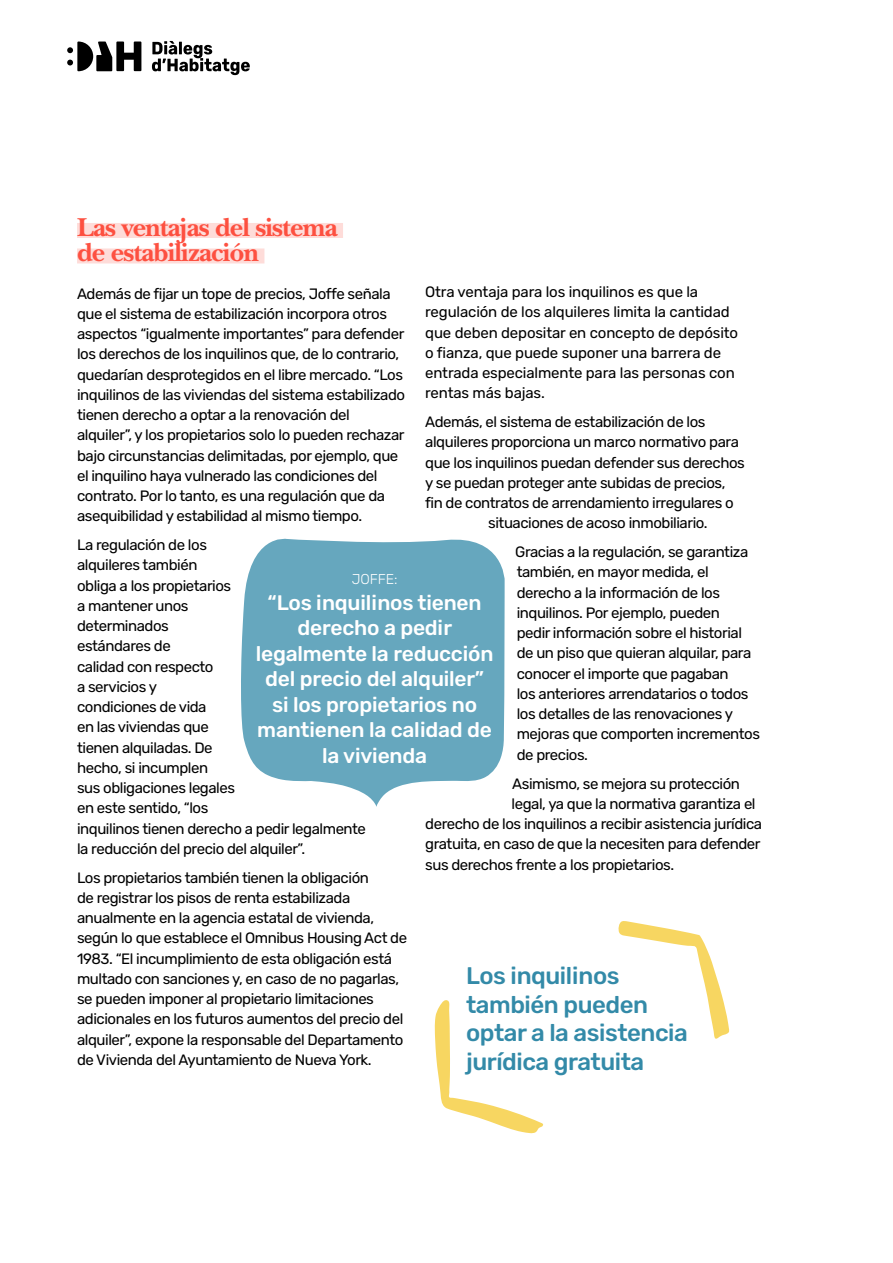
<style>
.page{position:relative;width:893px;height:1263px;background:#fff}
.page>*{position:absolute;margin:0;border:0;box-sizing:border-box;transform-origin:0 0}
.t1{font:700 27px/25.5px "New Baskerville";letter-spacing:-.03em;color:#fd5040}
.t2{font:500 24px/28.5px "Rubik";letter-spacing:-.02em;color:#338aa8}
.t3{font:500 21px/25.5px "Rubik";letter-spacing:-.01em;color:#fff;text-align:center}
.t4{font:15px/20.2px "Rubik";letter-spacing:-.03em;color:#000}
.t5{font:15px/20.2px "Rubik";letter-spacing:-.01em;color:#000}
.t6{font:300 14.25px "Rubik";letter-spacing:-.01em;color:#fff}
</style>
<div class="page">
<svg style="left:67px;top:42px;width:74px;height:29px"></svg>
<svg style="left:152px;top:41px;width:98px;height:34px"></svg>
<div style="left:77px;top:223px;width:266px;height:15px;background:#fedcd9"></div>
<div style="left:77px;top:248px;width:187px;height:15px;background:#fedcd9"></div>
<svg style="left:241px;top:538px;width:264px;height:269px;background:#79b2c6"></svg>
<svg style="left:434px;top:1000px;width:109px;height:133px"></svg>
<svg style="left:618px;top:921px;width:112px;height:118px"></svg>
<h1 class="t1" style="left:77px;top:214px;width:262px">Las ventajas del sistema de estabilización</h1>
<p class="t4" style="left:77px;top:284px;width:330px">Además de fijar un tope de precios, Joffe señala que el sistema de estabilización incorpora otros aspectos “igualmente importantes” para defender los derechos de los inquilinos que, de lo contrario, quedarían desprotegidos en el libre mercado. “Los inquilinos de las viviendas del sistema estabilizado tienen derecho a optar a la renovación del alquiler”, y los propietarios solo lo pueden rechazar bajo circunstancias delimitadas, por ejemplo, que el inquilino haya vulnerado las condiciones del contrato. Por lo tanto, es una regulación que da asequibilidad y estabilidad al mismo tiempo.</p>
<p class="t4" style="left:77px;top:535px;width:290px">La regulación de los<br>alquileres también<br>obliga a los propietarios<br>a mantener unos<br>determinados<br>estándares de<br>calidad con respecto<br>a servicios y<br>condiciones de vida<br>en las viviendas que<br>tienen alquiladas. De<br>hecho, si incumplen<br>sus obligaciones legales<br>en este sentido, “los<br>inquilinos tienen derecho a pedir legalmente la reducción del precio del alquiler”.</p>
<p class="t4" style="left:77px;top:868px;width:332px">Los propietarios también tienen la obligación<br>de registrar los pisos de renta estabilizada anualmente en la agencia estatal de vivienda, según lo que establece el Omnibus Housing Act de 1983. “El incumplimiento de esta obligación está multado con sanciones y, en caso de no pagarlas, se pueden imponer al propietario limitaciones adicionales en los futuros aumentos del precio del alquiler”, expone la responsable del Departamento de Vivienda del Ayuntamiento de Nueva York.</p>
<p class="t5" style="left:425px;top:282px;width:314px">Otra ventaja para los inquilinos es que la regulación de los alquileres limita la cantidad que deben depositar en concepto de depósito o fianza, que puede suponer una barrera de entrada especialmente para las personas con rentas más bajas.</p>
<p class="t4" style="left:425px;top:412px;width:282px">Además, el sistema de estabilización de los</p>
<p class="t4" style="left:425px;top:432px;width:315px">alquileres proporciona un marco normativo para</p>
<p class="t4" style="left:425px;top:453px;width:321px">que los inquilinos puedan defender sus derechos</p>
<p class="t4" style="left:425px;top:473px;width:302px">y se puedan proteger ante subidas de precios,</p>
<p class="t4" style="left:425px;top:493px;width:310px">fin de contratos de arrendamiento irregulares o</p>
<p class="t4" style="left:488px;top:513px;width:221px">situaciones de acoso inmobiliario.</p>
<p class="t4" style="left:515px;top:542px;width:246px">Gracias a la regulación, se garantiza también, en mayor medida, el derecho a la información de los inquilinos. Por ejemplo, pueden<br>pedir información sobre el historial de un piso que quieran alquilar, para conocer el importe que pagaban<br>los anteriores arrendatarios o todos los detalles de las renovaciones y mejoras que comporten incrementos de precios.</p>
<p class="t4" style="left:512px;top:773px;width:229px">Asimismo, se mejora su protección</p>
<p class="t4" style="left:512px;top:794px;width:246px">legal, ya que la normativa garantiza el</p>
<p class="t4" style="left:425px;top:814px;width:338px">derecho de los inquilinos a recibir asistencia jurídica</p>
<p class="t4" style="left:425px;top:834px;width:337px">gratuita, en caso de que la necesiten para defender</p>
<p class="t4" style="left:425px;top:854px;width:250px">sus derechos frente a los propietarios.</p>
<p class="t6" style="left:352px;top:571px;width:47px">JOFFE:</p>
<h3 class="t3" style="left:256px;top:590px;width:239px">“Los inquilinos tienen derecho a pedir legalmente la reducción del precio del alquiler” si los propietarios no mantienen la calidad de la vivienda</h3>
<h2 class="t2" style="left:466px;top:962px;width:223px">Los inquilinos también pueden optar a la asistencia jurídica gratuita</h2>
</div>
